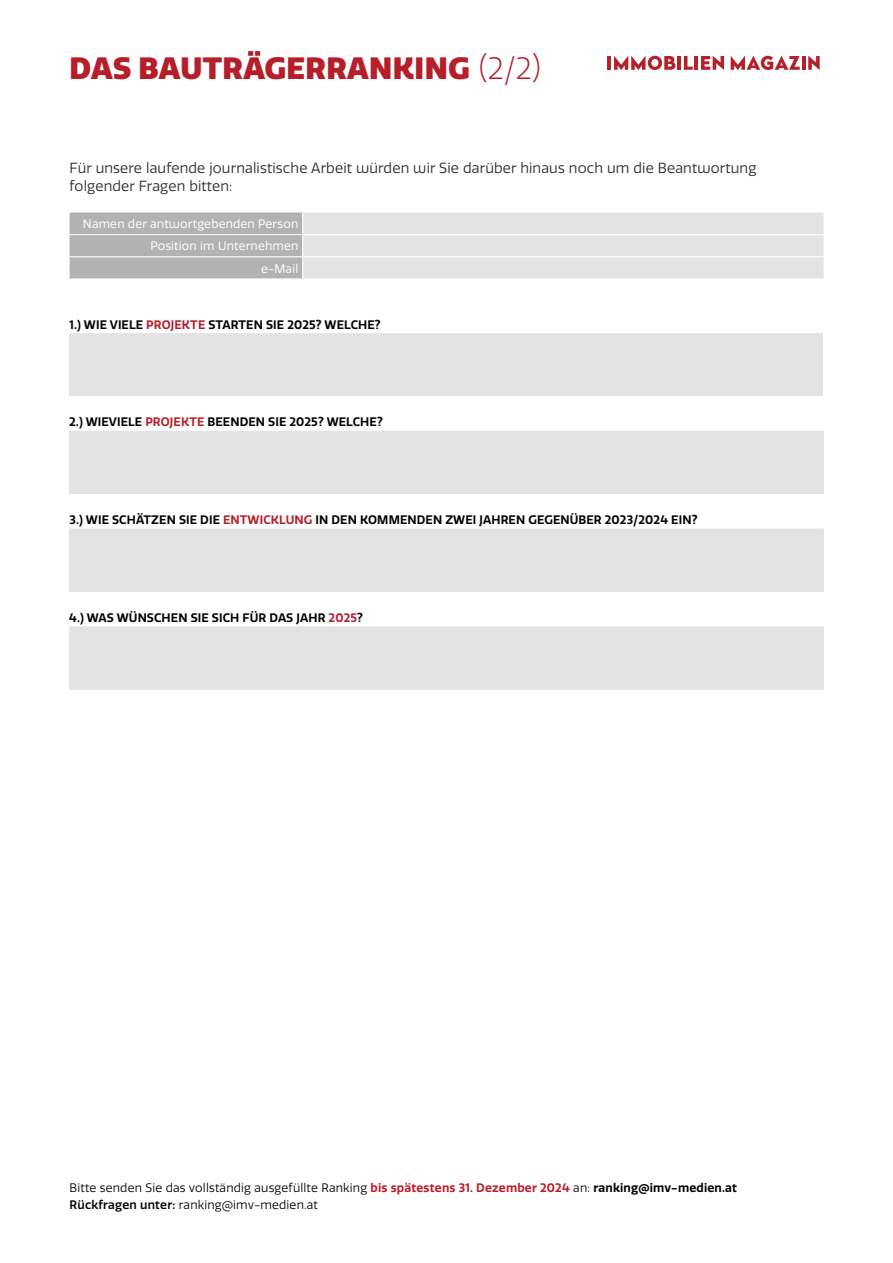
<style>
.page{position:relative;width:893px;height:1263px;background:#fff}
.page>*{position:absolute;margin:0;border:0;box-sizing:border-box;transform-origin:0 0}
.t1{font:900 30px "Quatro";letter-spacing:.015em;color:#b61f29}
.t2{font:14.25px/18px "Quatro";letter-spacing:.01em;color:#282827}
.t3{font:600 12px "Quatro";letter-spacing:.01em;color:#000}
.t4{font:12px/17.2px "Quatro";letter-spacing:.015em;color:#000}
.t5{font:12px/22.2px "Quatro";letter-spacing:.01em;color:#fff;text-align:right}
.s1{font-weight:300}
.s2{color:#b61f29}
.s3{font-weight:600;color:#b61f29}
.s4{font-weight:600}
.s5{font-weight:500}
</style>
<div class="page">
<svg style="left:70px;top:212px;width:754px;height:67px;background:#d5d5d5"></svg>
<hr style="left:70px;top:256px;width:233px;height:1px;background:#fff">
<hr style="left:70px;top:278px;width:233px;height:2px;background:#fff">
<hr style="left:70px;top:234px;width:232px;height:1px;background:#fff">
<hr style="left:302px;top:234px;width:522px;height:1px;background:#fff">
<div style="left:70px;top:333px;width:753px;height:63px;background:#e3e3e3"></div>
<div style="left:69px;top:430px;width:754px;height:64px;background:#e3e3e3"></div>
<hr style="left:69px;top:430px;width:754px;height:1px;background:#fff">
<div style="left:70px;top:528px;width:754px;height:64px;background:#e3e3e3"></div>
<div style="left:69px;top:626px;width:754px;height:63px;background:#e3e3e3"></div>
<hr style="left:608px;top:56px;width:3px;height:14px;background:#b6202a">
<svg style="left:614px;top:56px;width:61px;height:14px"></svg>
<hr style="left:677px;top:56px;width:4px;height:14px;background:#b6202a">
<svg style="left:684px;top:56px;width:9px;height:14px"></svg>
<hr style="left:695px;top:56px;width:3px;height:14px;background:#b6202a">
<svg style="left:701px;top:56px;width:23px;height:14px"></svg>
<svg style="left:731px;top:56px;width:69px;height:14px"></svg>
<hr style="left:802px;top:56px;width:3px;height:14px;background:#b6202a">
<svg style="left:808px;top:56px;width:12px;height:14px"></svg>
<h1 class="t1" style="left:70px;top:50px;width:473px">DAS BAUTRÄGERRANKING <span class="s1">(2/2)</span></h1>
<p class="t2" style="left:70px;top:159px;width:688px">Für unsere laufende journalistische Arbeit würden wir Sie darüber hinaus noch um die Beantwortung folgender Fragen bitten:</p>
<p class="t5" style="left:83px;top:213px;width:217px">Namen der antwortgebenden Person<br>Position im Unternehmen<br>e-Mail</p>
<p class="t3" style="left:70px;top:317px;width:313px">1.) WIE VIELE <span class="s2">PROJEKTE</span> STARTEN SIE 2025? WELCHE?</p>
<p class="t3" style="left:69px;top:415px;width:315px">2.) WIEVIELE <span class="s2">PROJEKTE</span> BEENDEN SIE 2025? WELCHE?</p>
<p class="t3" style="left:70px;top:513px;width:629px">3.) WIE SCHÄTZEN SIE DIE <span class="s2">ENTWICKLUNG</span> IN DEN KOMMENDEN ZWEI JAHREN GEGENÜBER 2023/2024 EIN?</p>
<p class="t3" style="left:69px;top:610px;width:295px">4.) WAS WÜNSCHEN SIE SICH FÜR DAS JAHR <span class="s2">2025</span>?</p>
<p class="t4" style="left:70px;top:1179px;width:669px">Bitte senden Sie das vollständig ausgefüllte Ranking <span class="s3">bis spätestens 31. Dezember 2024</span> an: <span class="s4">ranking@imv-medien.at<br></span><span class="s5">Rückfragen unter:</span> ranking@imv-medien.at</p>
</div>
